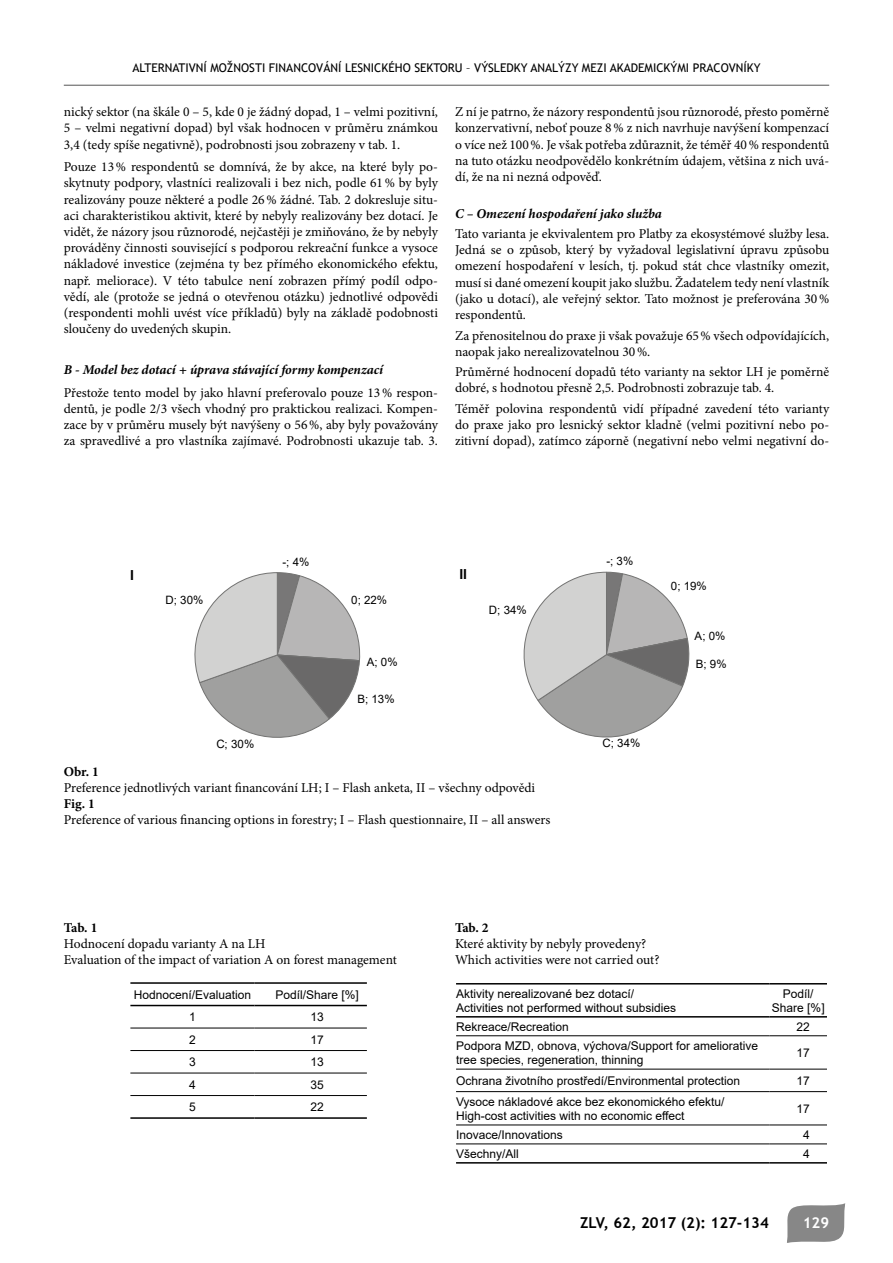
<style>
.page{position:relative;width:893px;height:1263px;background:#fff}
.page>*{position:absolute;margin:0;border:0;box-sizing:border-box;transform-origin:0 0}
.t1{font:700 118.5px "Verdana";color:#000}
.t2{font:700 15px "Trebuchet MS";color:#000}
.t3{font:700 15px "Trebuchet MS";color:#fff}
.t4{font:700 13.8px "Arial";color:#000}
.t5{font:13.5px/16.2px "Minion Pro";color:#000;text-align:justify}
.t6{font:italic 700 13.5px "Minion Pro";letter-spacing:-.005em;color:#000}
.t7{font:700 13.5px "Minion Pro";letter-spacing:-.01em;color:#000}
.t8{font:12px/14.1px "Arial";color:#000}
.t9{font:12px "Trebuchet MS";color:#000}
.t10{font:11.55px "Arial";letter-spacing:.005em;color:#000}
</style>
<div class="page">
<hr style="left:64px;top:85px;width:765px;height:1px;background:#000">
<svg style="left:787px;top:1203px;width:59px;height:40px;background:#999"></svg>
<svg style="left:194px;top:572px;width:167px;height:166px"></svg>
<svg style="left:523px;top:572px;width:167px;height:166px"></svg>
<hr style="left:456px;top:1035px;width:314px;height:1px;background:#000">
<hr style="left:770px;top:1035px;width:57px;height:1px;background:#000">
<hr style="left:456px;top:1069px;width:314px;height:1px;background:#000">
<hr style="left:770px;top:1069px;width:57px;height:1px;background:#000">
<hr style="left:456px;top:1091px;width:314px;height:1px;background:#000">
<hr style="left:770px;top:1091px;width:57px;height:1px;background:#000">
<hr style="left:456px;top:1124px;width:314px;height:1px;background:#000">
<hr style="left:770px;top:1124px;width:57px;height:1px;background:#000">
<hr style="left:456px;top:1143px;width:314px;height:1px;background:#000">
<hr style="left:770px;top:1143px;width:57px;height:1px;background:#000">
<hr style="left:456px;top:983px;width:314px;height:1px;background:#000">
<hr style="left:770px;top:983px;width:57px;height:1px;background:#000">
<hr style="left:456px;top:1016px;width:314px;height:1px;background:#000">
<hr style="left:770px;top:1016px;width:57px;height:1px;background:#000">
<hr style="left:456px;top:1162px;width:314px;height:1px;background:#000">
<hr style="left:770px;top:1162px;width:57px;height:1px;background:#000">
<hr style="left:130px;top:1028px;width:124px;height:1px;background:#000">
<hr style="left:254px;top:1028px;width:113px;height:1px;background:#000">
<hr style="left:130px;top:1050px;width:124px;height:1px;background:#000">
<hr style="left:254px;top:1050px;width:113px;height:1px;background:#000">
<hr style="left:130px;top:1073px;width:124px;height:1px;background:#000">
<hr style="left:254px;top:1073px;width:113px;height:1px;background:#000">
<hr style="left:130px;top:1095px;width:124px;height:1px;background:#000">
<hr style="left:254px;top:1095px;width:113px;height:1px;background:#000">
<hr style="left:130px;top:982px;width:124px;height:2px;background:#000">
<hr style="left:254px;top:982px;width:113px;height:2px;background:#000">
<hr style="left:130px;top:1005px;width:124px;height:1px;background:#000">
<hr style="left:254px;top:1005px;width:113px;height:1px;background:#000">
<hr style="left:130px;top:1117px;width:124px;height:2px;background:#000">
<hr style="left:254px;top:1117px;width:113px;height:2px;background:#000">
<p class="t9" style="left:133px;top:60px;width:630px">ALTERNATIVNÍ MOŽNOSTI FINANCOVÁNÍ LESNICKÉHO SEKTORU – VÝSLEDKY ANALÝZY MEZI AKADEMICKÝMI PRACOVNÍKY</p>
<p class="t5" style="left:455px;top:104px;width:376px">Z ní je patrno, že názory respondentů jsou různorodé, přesto poměrně konzervativní, neboť pouze 8% z nich navrhuje navýšení kompenzací o více než 100%. Je však potřeba zdůraznit, že téměř 40% respondentů na tuto otázku neodpovědělo konkrétním údajem, většina z nich uvá&shy;dí, že na ni nezná odpověď.</p>
<p class="t6" style="left:455px;top:204px;width:208px">C – Omezení hospodaření jako služba</p>
<p class="t5" style="left:455px;top:226px;width:376px">Tato varianta je ekvivalentem pro Platby za ekosystémové služby lesa.<br>Jedná se o způsob, který by vyžadoval legislativní úpravu způsobu omezení hospodaření v lesích, tj. pokud stát chce vlastníky omezit, musí si dané omezení koupit jako službu. Žadatelem tedy není vlastník (jako u dotací), ale veřejný sektor. Tato možnost je preferována 30% respondentů.</p>
<p class="t5" style="left:455px;top:327px;width:376px">Za přenositelnou do praxe ji však považuje 65% všech odpovídajících, naopak jako nerealizovatelnou 30%.</p>
<p class="t5" style="left:455px;top:364px;width:376px">Průměrné hodnocení dopadů této varianty na sektor LH je poměrně dobré, s hodnotou přesně 2,5. Podrobnosti zobrazuje tab. 4.</p>
<p class="t5" style="left:455px;top:400px;width:376px">Téměř polovina respondentů vidí případné zavedení této varianty do praxe jako pro lesnický sektor kladně (velmi pozitivní nebo po&shy;zitivní dopad), zatímco záporně (negativní nebo velmi negativní do-</p>
<p class="t5" style="left:64px;top:104px;width:376px">nický sektor (na škále 0 – 5, kde 0 je žádný dopad, 1 – velmi pozitivní, 5 – velmi negativní dopad) byl však hodnocen v průměru známkou 3,4 (tedy spíše negativně), podrobnosti jsou zobrazeny v tab. 1.</p>
<p class="t5" style="left:64px;top:159px;width:376px">Pouze 13% respondentů se domnívá, že by akce, na které byly po&shy;skytnuty podpory, vlastníci realizovali i bez nich, podle 61% by byly realizovány pouze některé a podle 26% žádné. Tab. 2 dokresluje situ&shy;aci charakteristikou aktivit, které by nebyly realizovány bez dotací. Je vidět, že názory jsou různorodé, nejčastěji je zmiňováno, že by nebyly prováděny činnosti související s podporou rekreační funkce a vysoce nákladové investice (zejména ty bez přímého ekonomického efektu, např. meliorace). V této tabulce není zobrazen přímý podíl odpo&shy;vědí, ale (protože se jedná o otevřenou otázku) jednotlivé odpovědi (respondenti mohli uvést více příkladů) byly na základě podobnosti sloučeny do uvedených skupin.</p>
<p class="t6" style="left:64px;top:360px;width:321px">B - Model bez dotací + úprava stávající formy kompenzací</p>
<p class="t5" style="left:64px;top:384px;width:376px">Přestože tento model by jako hlavní preferovalo pouze 13% respon&shy;dentů, je podle 2/3 všech vhodný pro praktickou realizaci. Kompen&shy;zace by v průměru musely být navýšeny o 56%, aby byly považovány za spravedlivé a pro vlastníka zajímavé. Podrobnosti ukazuje tab. 3.</p>
<h1 class="t1" style="left:173px;top:809px;width:729px;rotate:-54deg">proof copy</h1>
<p class="t10" style="left:606px;top:553px;width:28px">-; 3%</p>
<p class="t10" style="left:282px;top:554px;width:28px">-; 4%</p>
<p class="t4" style="left:459px;top:565px;width:9px">II</p>
<p class="t4" style="left:130px;top:565px;width:5px">I</p>
<p class="t10" style="left:671px;top:578px;width:37px">0; 19%</p>
<p class="t10" style="left:351px;top:592px;width:37px">0; 22%</p>
<p class="t10" style="left:165px;top:592px;width:39px">D; 30%</p>
<p class="t10" style="left:489px;top:602px;width:39px">D; 34%</p>
<p class="t10" style="left:695px;top:628px;width:32px">A; 0%</p>
<p class="t10" style="left:696px;top:656px;width:32px">B; 9%</p>
<p class="t10" style="left:367px;top:654px;width:32px">A; 0%</p>
<p class="t10" style="left:357px;top:691px;width:39px">B; 13%</p>
<p class="t10" style="left:603px;top:735px;width:39px">C; 34%</p>
<p class="t10" style="left:216px;top:735px;width:39px">C; 30%</p>
<p class="t7" style="left:64px;top:762px;width:37px">Obr. 1</p>
<p class="t5" style="left:64px;top:779px;width:473px">Preference jednotlivých variant financování LH; I – Flash anketa, II – všechny odpovědi</p>
<p class="t7" style="left:64px;top:794px;width:33px">Fig. 1</p>
<p class="t5" style="left:64px;top:812px;width:488px">Preference of various financing options in forestry; I – Flash questionnaire, II – all answers</p>
<p class="t7" style="left:64px;top:918px;width:35px">Tab. 1</p>
<p class="t5" style="left:64px;top:936px;width:335px">Hodnocení dopadu varianty A na LH<br>Evaluation of the impact of variation A on forest management</p>
<p class="t8" style="left:134px;top:987px;width:119px">Hodnocení/Evaluation</p>
<p class="t8" style="left:275px;top:987px;width:85px">Podíl/Share [%]</p>
<p class="t8" style="left:189px;top:1010px;width:8px">1</p>
<p class="t8" style="left:310px;top:1010px;width:15px">13</p>
<p class="t8" style="left:189px;top:1032px;width:8px">2</p>
<p class="t8" style="left:310px;top:1032px;width:15px">17</p>
<p class="t8" style="left:189px;top:1055px;width:8px">3</p>
<p class="t8" style="left:310px;top:1055px;width:15px">13</p>
<p class="t8" style="left:189px;top:1077px;width:8px">4</p>
<p class="t8" style="left:310px;top:1077px;width:15px">35</p>
<p class="t8" style="left:189px;top:1100px;width:8px">5</p>
<p class="t8" style="left:310px;top:1100px;width:15px">22</p>
<p class="t7" style="left:455px;top:918px;width:35px">Tab. 2</p>
<p class="t5" style="left:455px;top:936px;width:206px">Které aktivity by nebyly provedeny?<br>Which activities were not carried out?</p>
<p class="t8" style="left:456px;top:986px;width:222px">Aktivity nerealizované bez dotací/<br>Activities not performed without subsidies</p>
<p class="t8" style="left:772px;top:986px;width:54px;text-align:center">Podíl/<br>Share [%]</p>
<p class="t8" style="left:456px;top:1019px;width:114px">Rekreace/Recreation</p>
<p class="t8" style="left:797px;top:1019px;width:15px">22</p>
<p class="t8" style="left:456px;top:1038px;width:304px">Podpora MZD, obnova, výchova/Support for ameliorative tree species, regeneration, thinning</p>
<p class="t8" style="left:797px;top:1045px;width:15px">17</p>
<p class="t8" style="left:456px;top:1073px;width:286px">Ochrana životního prostředí/Environmental protection</p>
<p class="t8" style="left:797px;top:1073px;width:15px">17</p>
<p class="t8" style="left:456px;top:1094px;width:270px">Vysoce nákladové akce bez ekonomického efektu/<br>High-cost activities with no economic effect</p>
<p class="t8" style="left:797px;top:1101px;width:15px">17</p>
<p class="t8" style="left:456px;top:1127px;width:108px">Inovace/Innovations</p>
<p class="t8" style="left:803px;top:1127px;width:8px">4</p>
<p class="t8" style="left:456px;top:1146px;width:64px">Všechny/All</p>
<p class="t8" style="left:803px;top:1146px;width:8px">4</p>
<p class="t2" style="left:580px;top:1213px;width:190px">ZLV, 62, 2017 (2): 127-134</p>
<p class="t3" style="left:803px;top:1213px;width:28px">129</p>
</div>
